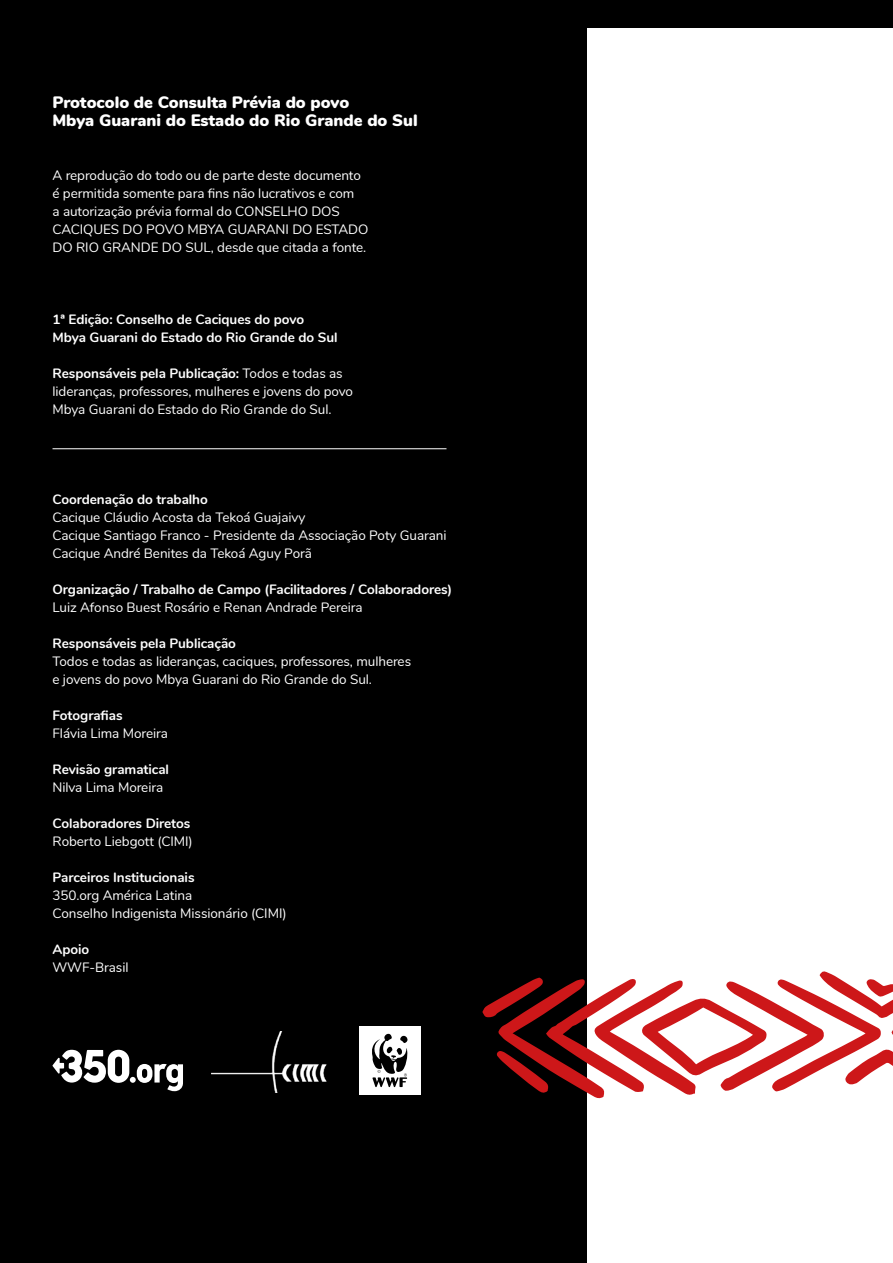
<style>
.page{position:relative;width:893px;height:1263px;background:#fff}
.page>*{position:absolute;margin:0;border:0;box-sizing:border-box;transform-origin:0 0}
.Legal_Info{font:900 16.5px/18px "Nunito";color:#fff}
.Legal_Info-2{font:13.5px/18px "Nunito";letter-spacing:-.005em;color:#fff}
.Legal_Info-3{font:700 13.5px/18px "Nunito";letter-spacing:-.005em;color:#fff}
.s1{font-weight:700}
.s2{font-weight:400}
</style>
<div class="page">
<div style="left:0;top:0;width:893px;height:28px;background:#000"></div>
<div style="left:0;top:0;width:587px;height:1263px;background:#000"></div>
<hr style="left:53px;top:448px;width:393px;height:1px;background:#fff">
<svg style="left:482px;top:971px;width:411px;height:128px"></svg>
<div style="left:359px;top:1026px;width:61px;height:69px;background:#fff"></div>
<svg style="left:372px;top:1033px;width:36px;height:54px"></svg>
<svg style="left:52px;top:1050px;width:131px;height:41px"></svg>
<img style="left:211px;top:1032px;width:116px;height:60px">
<p class="Legal_Info" style="left:52px;top:92px;width:367px">Protocolo de Consulta Prévia do povo<br>Mbya Guarani do Estado do Rio Grande do Sul</p>
<p class="Legal_Info-2" style="left:53px;top:166px;width:317px">A reprodução do todo ou de parte deste documento é permitida somente para fins não lucrativos e com<br>a autorização prévia formal do CONSELHO DOS CACIQUES DO POVO MBYA GUARANI DO ESTADO DO RIO GRANDE DO SUL, desde que citada a fonte.</p>
<p class="Legal_Info-3" style="left:53px;top:310px;width:286px">1ª Edição: Conselho de Caciques do povo<br>Mbya Guarani do Estado do Rio Grande do Sul</p>
<p class="Legal_Info-2" style="left:53px;top:364px;width:302px"><span class="s1">Responsáveis pela Publicação:</span> Todos e todas as lideranças, professores, mulheres e jovens do povo<br>Mbya Guarani do Estado do Rio Grande do Sul.</p>
<p class="Legal_Info-2" style="left:53px;top:490px;width:396px"><span class="s1">Coordenação do trabalho<br></span>Cacique Cláudio Acosta da Tekoá Guajaivy<br>Cacique Santiago Franco - Presidente da Associação Poty Guarani Cacique André Benites da Tekoá Aguy Porã</p>
<p class="Legal_Info-3" style="left:53px;top:580px;width:401px">Organização / Trabalho de Campo (Facilitadores / Colaboradores)<br><span class="s2">Luiz Afonso Buest Rosário e Renan Andrade Pereira</span></p>
<p class="Legal_Info-2" style="left:53px;top:634px;width:360px"><span class="s1">Responsáveis pela Publicação<br></span>Todos e todas as lideranças, caciques, professores, mulheres e jovens do povo Mbya Guarani do Rio Grande do Sul.</p>
<p class="Legal_Info-2" style="left:53px;top:706px;width:117px"><span class="s1">Fotografias<br></span>Flávia Lima Moreira</p>
<p class="Legal_Info-3" style="left:53px;top:760px;width:118px">Revisão gramatical<br><span class="s2">Nilva Lima Moreira</span></p>
<p class="Legal_Info-2" style="left:53px;top:814px;width:142px"><span class="s1">Colaboradores Diretos<br></span>Roberto Liebgott (CIMI)</p>
<p class="Legal_Info-2" style="left:53px;top:868px;width:236px"><span class="s1">Parceiros Institucionais<br></span>350.org América Latina<br>Conselho Indigenista Missionário (CIMI)</p>
<p class="Legal_Info-2" style="left:53px;top:940px;width:78px"><span class="s1">Apoio<br></span>WWF-Brasil</p>
</div>
